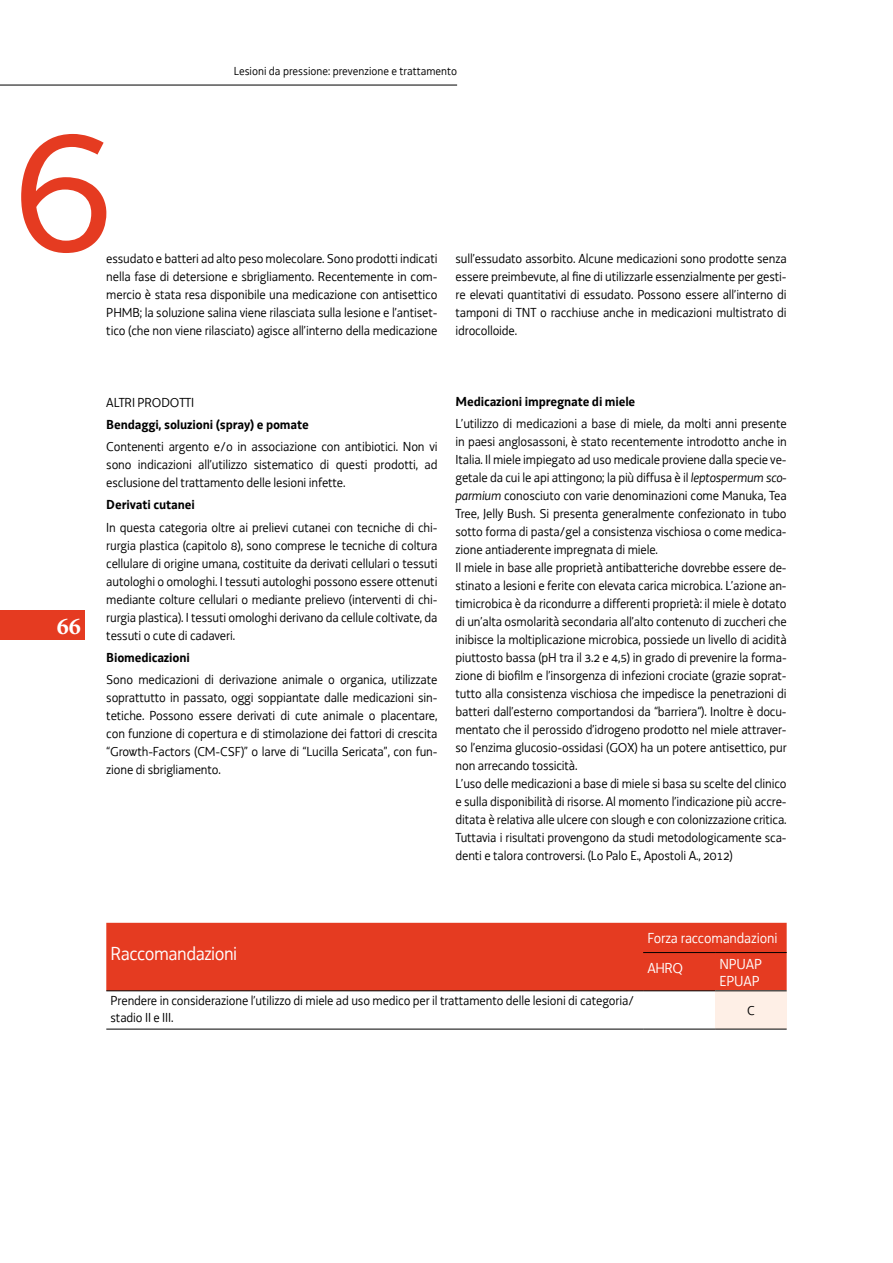
<style>
.page{position:relative;width:893px;height:1263px;background:#fff}
.page>*{position:absolute;margin:0;border:0;box-sizing:border-box;transform-origin:0 0}
.t1{font:700 24px "Minion Pro";color:#fff}
.t2{font:19.5px "Decima WE";letter-spacing:-.025em;color:#fff}
.t3{font:15px/29.5px "Decima WE";letter-spacing:-.01em;color:#fff}
.t4{font:13.5px/18px "Decima WE";letter-spacing:-.01em;color:#000;text-align:justify}
.t5{font:700 13.5px "Decima WE";letter-spacing:-.01em;color:#000}
.t6{font:12px "Decima WE";color:#000}
.s1{font-style:italic}
</style>
<div class="page">
<div style="left:0;top:610px;width:85px;height:30px;background:#e53b21"></div>
<hr style="left:0;top:85px;width:457px;height:1px;background:#000">
<svg style="left:21px;top:134px;width:85px;height:119px"></svg>
<div style="left:106px;top:923px;width:681px;height:67px;background:#e53b21"></div>
<div style="left:715px;top:991px;width:72px;height:38px;background:#feefe6"></div>
<hr style="left:643px;top:952px;width:72px;height:1px;background:#000">
<hr style="left:715px;top:952px;width:72px;height:1px;background:#000">
<hr style="left:106px;top:990px;width:537px;height:1px;background:#000">
<hr style="left:643px;top:990px;width:72px;height:1px;background:#000">
<hr style="left:715px;top:990px;width:72px;height:1px;background:#000">
<hr style="left:106px;top:1029px;width:537px;height:1px;background:#000">
<hr style="left:643px;top:1029px;width:72px;height:1px;background:#000">
<hr style="left:715px;top:1029px;width:72px;height:1px;background:#000">
<p class="t6" style="left:234px;top:64px;width:225px">Lesioni da pressione: prevenzione e trattamento</p>
<h1 class="t1" style="left:57px;top:609px;width:25px">66</h1>
<p class="t4" style="left:106px;top:250px;width:333px">essudato e batteri ad alto peso molecolare. Sono prodotti indicati nella fase di detersione e sbrigliamento. Recentemente in com&shy;mercio è stata resa disponibile una medicazione con antisettico PHMB; la soluzione salina viene rilasciata sulla lesione e l’antiset&shy;tico (che non viene rilasciato) agisce all’interno della medicazione</p>
<p class="t4" style="left:455px;top:250px;width:333px">sull’essudato assorbito. Alcune medicazioni sono prodotte senza essere preimbevute, al fine di utilizzarle essenzialmente per gesti&shy;re elevati quantitativi di essudato. Possono essere all’interno di tamponi di TNT o racchiuse anche in medicazioni multistrato di idrocolloide.</p>
<p class="t4" style="left:106px;top:393px;width:89px">ALTRI PRODOTTI</p>
<p class="t5" style="left:106px;top:416px;width:204px">Bendaggi, soluzioni (spray) e pomate</p>
<p class="t4" style="left:106px;top:438px;width:333px">Contenenti argento e/o in associazione con antibiotici. Non vi sono indicazioni all’utilizzo sistematico di questi prodotti, ad esclusione del trattamento delle lesioni infette.</p>
<p class="t5" style="left:106px;top:497px;width:90px">Derivati cutanei</p>
<p class="t4" style="left:106px;top:518px;width:333px">In questa categoria oltre ai prelievi cutanei con tecniche di chi&shy;rurgia plastica (capitolo 8), sono comprese le tecniche di coltura cellulare di origine umana, costituite da derivati cellulari o tessuti autologhi o omologhi. I tessuti autologhi possono essere ottenuti mediante colture cellulari o mediante prelievo (interventi di chi&shy;rurgia plastica). I tessuti omologhi derivano da cellule coltivate, da tessuti o cute di cadaveri.</p>
<p class="t5" style="left:106px;top:649px;width:85px">Biomedicazioni</p>
<p class="t4" style="left:106px;top:671px;width:333px">Sono medicazioni di derivazione animale o organica, utilizzate soprattutto in passato, oggi soppiantate dalle medicazioni sin&shy;tetiche. Possono essere derivati di cute animale o placentare, con funzione di copertura e di stimolazione dei fattori di crescita “Growth-Factors (CM-CSF)” o larve di “Lucilla Sericata”, con fun&shy;zione di sbrigliamento.</p>
<p class="t5" style="left:455px;top:393px;width:181px">Medicazioni impregnate di miele</p>
<p class="t4" style="left:455px;top:415px;width:333px;text-align:left">L’utilizzo di medicazioni a base di miele, da molti anni presente in paesi anglosassoni, è stato recentemente introdotto anche in Italia. Il miele impiegato ad uso medicale proviene dalla specie ve&shy;getale da cui le api attingono; la più diffusa è il <span class="s1">leptospermum sco&shy;parmium</span> conosciuto con varie denominazioni come Manuka, Tea Tree, Jelly Bush. Si presenta generalmente confezionato in tubo sotto forma di pasta/gel a consistenza vischiosa o come medica&shy;zione antiaderente impregnata di miele.<br>Il miele in base alle proprietà antibatteriche dovrebbe essere de&shy;stinato a lesioni e ferite con elevata carica microbica. L’azione an&shy;timicrobica è da ricondurre a differenti proprietà: il miele è dotato di un’alta osmolarità secondaria all’alto contenuto di zuccheri che inibisce la moltiplicazione microbica, possiede un livello di acidità piuttosto bassa (pH tra il 3.2 e 4,5) in grado di prevenire la forma&shy;zione di biofilm e l’insorgenza di infezioni crociate (grazie soprat&shy;tutto alla consistenza vischiosa che impedisce la penetrazioni di batteri dall’esterno comportandosi da “barriera“). Inoltre è docu&shy;mentato che il perossido d’idrogeno prodotto nel miele attraver&shy;so l’enzima glucosio-ossidasi (GOX) ha un potere antisettico, pur non arrecando tossicità.<br>L’uso delle medicazioni a base di miele si basa su scelte del clinico e sulla disponibilità di risorse. Al momento l’indicazione più accre&shy;ditata è relativa alle ulcere con slough e con colonizzazione critica.<br>Tuttavia i risultati provengono da studi metodologicamente sca&shy;denti e talora controversi. (Lo Palo E., Apostoli A., 2012)</p>
<h2 class="t2" style="left:111px;top:942px;width:128px">Raccomandazioni</h2>
<p class="t3" style="left:647px;top:924px;width:132px">Forza raccomandazioni<br>AHRQ</p>
<p class="t3" style="left:719px;top:956px;width:44px;line-height:16.5px">NPUAP<br>EPUAP</p>
<p class="t4" style="left:111px;top:993px;width:525px;line-height:16.5px">Prendere in considerazione l’utilizzo di miele ad uso medico per il trattamento delle lesioni di categoria/ stadio II e III.</p>
<p class="t4" style="left:747px;top:1002px;width:9px">C</p>
</div>
